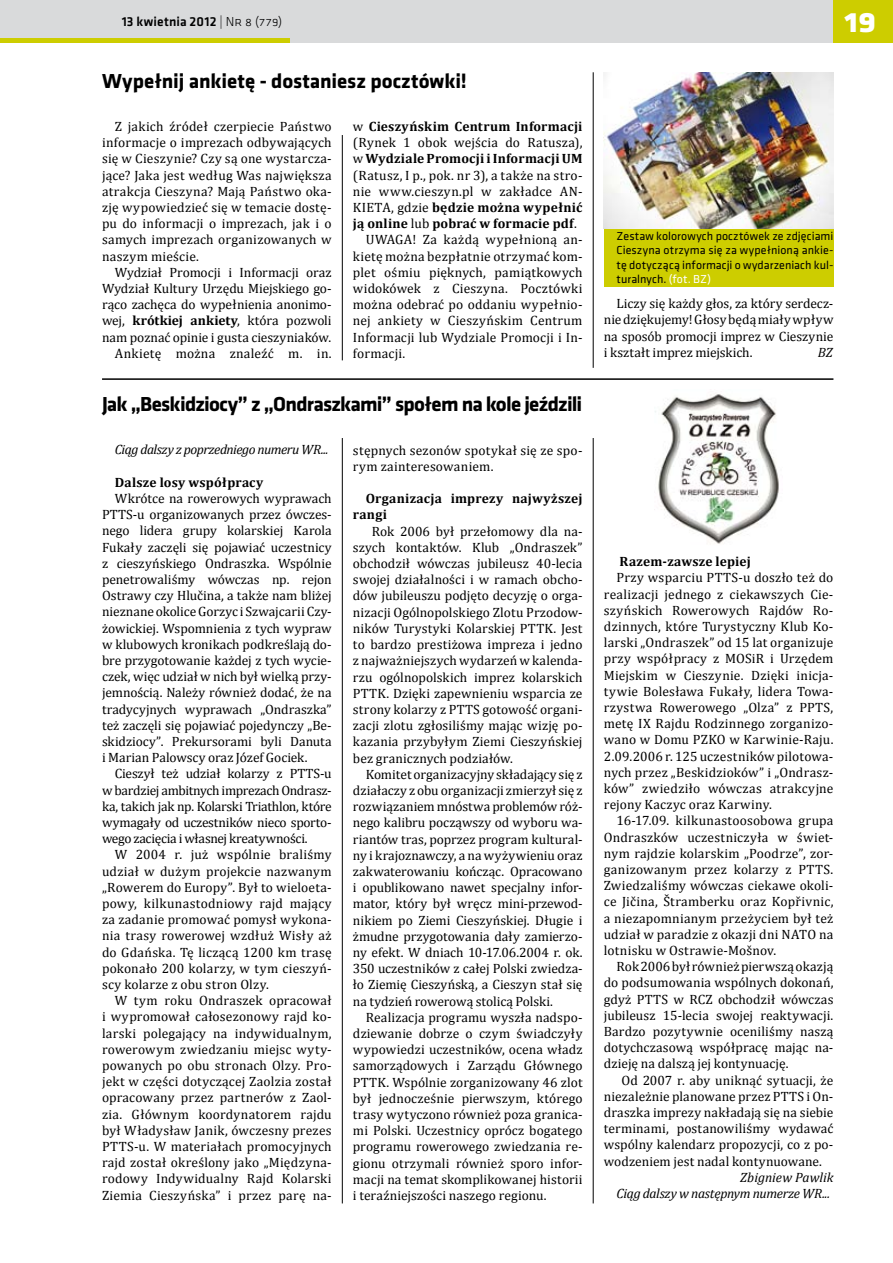
<style>
.page{position:relative;width:893px;height:1263px;background:#fff}
.page>*{position:absolute;margin:0;border:0;box-sizing:border-box;transform-origin:0 0}
.t1{font:700 36px "Klavika";color:#fff}
.t2{font:700 21px "Klavika";letter-spacing:-.025em;color:#000}
.t3{font:700 21px "Klavika";color:#000}
.t4{font:13.5px/16.2px "Cambria";letter-spacing:.005em;color:#000;text-align:justify}
.t5{font:700 13.5px/16.2px "Cambria";letter-spacing:.02em;color:#000}
.t6{font:13.5px "Cambria";letter-spacing:.025em;color:#000}
.t7{font:italic 13.5px/16.2px "Cambria";letter-spacing:-.025em;color:#000;text-align:right}
.t8{font:500 13.5px "Klavika";letter-spacing:.01em;color:#000}
.t9{font:12px/14.4px "Klavika";letter-spacing:.01em;color:#000;text-align:justify}
.s1{font-weight:300}
.s2{font-weight:400}
.s3{font-weight:700}
.s4{color:#fff}
</style>
<div class="page">
<div style="left:0;top:0;width:893px;height:43px;background:#d9dadb"></div>
<div style="left:833px;top:0;width:60px;height:43px;background:#cdcd00"></div>
<div style="left:0;top:38px;width:289px;height:5px;background:#cdcd00"></div>
<div style="left:604px;top:227px;width:229px;height:60px;background:#cdcd00"></div>
<img style="left:604px;top:72px;width:229px;height:156px">
<hr style="left:102px;top:378px;width:731px;height:2px;background:#000">
<hr style="left:342px;top:135px;width:1px;height:225px;background:#000">
<hr style="left:593px;top:72px;width:1px;height:296px;background:#000">
<img style="left:655px;top:394px;width:124px;height:150px">
<hr style="left:342px;top:438px;width:1px;height:765px;background:#000">
<hr style="left:593px;top:438px;width:1px;height:765px;background:#000">
<p class="t8" style="left:122px;top:13px;width:162px">13 kwietnia 2012 <span class="s1">| Nr 8 (779)</span></p>
<h1 class="t1" style="left:844px;top:-6px;width:30px">19</h1>
<h2 class="t3" style="left:102px;top:66px;width:366px">Wypełnij ankietę - dostaniesz pocztówki!</h2>
<p class="t5" style="left:353px;top:118px;width:231px"><span class="s2">w</span> Cieszyńskim Centrum Informacji</p>
<p class="t4" style="left:353px;top:134px;width:231px">(Rynek 1 obok wejścia do Ratusza),</p>
<p class="t5" style="left:353px;top:150px;width:231px"><span class="s2">w</span> Wydziale Promocji i Informacji UM</p>
<p class="t6" style="left:353px;top:167px;width:231px">(Ratusz, I p., pok. nr 3), a także na stro-</p>
<p class="t6" style="left:353px;top:183px;width:231px">nie www.cieszyn.pl w zakładce AN-</p>
<p class="t5" style="left:353px;top:199px;width:231px"><span class="s2">KIETA, gdzie</span> będzie można wypełnić</p>
<p class="t5" style="left:353px;top:215px;width:225px">ją online <span class="s2">lub</span> pobrać w formacie pdf<span class="s2">.</span></p>
<p class="t6" style="left:366px;top:232px;width:218px">UWAGA! Za każdą wypełnioną an-</p>
<p class="t4" style="left:353px;top:248px;width:231px">kietę można bezpłatnie otrzymać kom-</p>
<p class="t4" style="left:353px;top:264px;width:231px">plet ośmiu pięknych, pamiątkowych</p>
<p class="t4" style="left:353px;top:280px;width:231px">widokówek z Cieszyna. Pocztówki</p>
<p class="t4" style="left:353px;top:296px;width:231px">można odebrać po oddaniu wypełnio-</p>
<p class="t4" style="left:353px;top:313px;width:231px">nej ankiety w Cieszyńskim Centrum</p>
<p class="t4" style="left:353px;top:329px;width:231px">Informacji lub Wydziale Promocji i In-</p>
<p class="t4" style="left:353px;top:345px;width:54px">formacji.</p>
<p class="t4" style="left:102px;top:118px;width:231px;text-indent:13px">Z jakich źródeł czerpiecie Państwo informacje o imprezach odbywających się w Cieszynie? Czy są one wystarcza&shy;jące? Jaka jest według Was największa atrakcja Cieszyna? Mają Państwo oka&shy;zję wypowiedzieć się w temacie dostę&shy;pu do informacji o imprezach, jak i o samych imprezach organizowanych w naszym mieście.</p>
<p class="t4" style="left:102px;top:264px;width:231px;text-align:right">Wydział Promocji i Informacji oraz Wydział Kultury Urzędu Miejskiego go&shy;rąco zachęca do wypełnienia anonimo&shy;wej, <span class="s3">krótkiej ankiety</span>, która pozwoli nam poznać opinie i gusta cieszyniaków.<br>Ankietę można znaleźć m. in.</p>
<h2 class="t2" style="left:102px;top:389px;width:482px">Jak „Beskidziocy” z „Ondraszkami” społem na kole jeździli</h2>
<p class="t7" style="left:115px;top:441px;width:215px">Ciąg dalszy z poprzedniego numeru WR...</p>
<p class="t5" style="left:115px;top:474px;width:150px">Dalsze losy współpracy</p>
<p class="t4" style="left:102px;top:490px;width:231px;text-indent:13px">Wkrótce na rowerowych wyprawach PTTS-u organizowanych przez ówczes&shy;nego lidera grupy kolarskiej Karola Fukały zaczęli się pojawiać uczestnicy z cieszyńskiego Ondraszka. Wspólnie penetrowaliśmy wówczas np. rejon Ostrawy czy Hlučina, a także nam bliżej nieznane okolice Gorzyc i Szwajcarii Czy&shy;żowickiej. Wspomnienia z tych wypraw w klubowych kronikach podkreślają do&shy;bre przygotowanie każdej z tych wycie&shy;czek, więc udział w nich był wielką przy&shy;jemnością. Należy również dodać, że na tradycyjnych wyprawach „Ondraszka” też zaczęli się pojawiać pojedynczy „Be&shy;skidziocy”. Prekursorami byli Danuta i Marian Palowscy oraz Józef Gociek.</p>
<p class="t4" style="left:102px;top:766px;width:231px;text-indent:13px">Cieszył też udział kolarzy z PTTS-u w bardziej ambitnych imprezach Ondrasz&shy;ka, takich jak np. Kolarski Triathlon, które wymagały od uczestników nieco sporto&shy;wego zacięcia i własnej kreatywności.</p>
<p class="t4" style="left:102px;top:847px;width:231px;text-indent:13px">W 2004 r. już wspólnie braliśmy udział w dużym projekcie nazwanym „Rowerem do Europy”. Był to wieloeta&shy;powy, kilkunastodniowy rajd mający za zadanie promować pomysł wykona&shy;nia trasy rowerowej wzdłuż Wisły aż do Gdańska. Tę liczącą 1200 km trasę pokonało 200 kolarzy, w tym cieszyń&shy;scy kolarze z obu stron Olzy.</p>
<p class="t4" style="left:102px;top:992px;width:231px;text-indent:13px">W tym roku Ondraszek opracował i wypromował całosezonowy rajd ko&shy;larski polegający na indywidualnym, rowerowym zwiedzaniu miejsc wyty&shy;powanych po obu stronach Olzy. Pro&shy;jekt w części dotyczącej Zaolzia został opracowany przez partnerów z Zaol&shy;zia. Głównym koordynatorem rajdu był Władysław Janik, ówczesny prezes PTTS-u. W materiałach promocyjnych rajd został określony jako „Międzyna&shy;rodowy Indywidualny Rajd Kolarski Ziemia Cieszyńska” i przez parę na-</p>
<p class="t4" style="left:353px;top:442px;width:231px">stępnych sezonów spotykał się ze spo&shy;rym zainteresowaniem.</p>
<p class="t5" style="left:353px;top:490px;width:231px;text-indent:13px">Organizacja imprezy najwyższej rangi</p>
<p class="t4" style="left:353px;top:523px;width:231px;text-indent:19px">Rok 2006 był przełomowy dla na&shy;szych kontaktów. Klub „Ondraszek” obchodził wówczas jubileusz 40-lecia swojej działalności i w ramach obcho&shy;dów jubileuszu podjęto decyzję o orga&shy;nizacji Ogólnopolskiego Zlotu Przodow&shy;ników Turystyki Kolarskiej PTTK. Jest to bardzo prestiżowa impreza i jedno z najważniejszych wydarzeń w kalenda&shy;rzu ogólnopolskich imprez kolarskich PTTK. Dzięki zapewnieniu wsparcia ze strony kolarzy z PTTS gotowość organi&shy;zacji zlotu zgłosiliśmy mając wizję po&shy;kazania przybyłym Ziemi Cieszyńskiej bez granicznych podziałów.</p>
<p class="t4" style="left:353px;top:766px;width:231px;text-indent:13px">Komitet organizacyjny składający się z działaczy z obu organizacji zmierzył się z rozwiązaniem mnóstwa problemów róż&shy;nego kalibru począwszy od wyboru wa&shy;riantów tras, poprzez program kultural&shy;ny i krajoznawczy, a na wyżywieniu oraz zakwaterowaniu kończąc. Opracowano i opublikowano nawet specjalny infor&shy;mator, który był wręcz mini-przewod&shy;nikiem po Ziemi Cieszyńskiej. Długie i żmudne przygotowania dały zamierzo&shy;ny efekt. W dniach 10-17.06.2004 r. ok.<br>350 uczestników z całej Polski zwiedza&shy;ło Ziemię Cieszyńską, a Cieszyn stał się na tydzień rowerową stolicą Polski.</p>
<p class="t4" style="left:353px;top:1009px;width:231px;text-indent:13px">Realizacja programu wyszła nadspo&shy;dziewanie dobrze o czym świadczyły wypowiedzi uczestników, ocena władz samorządowych i Zarządu Głównego PTTK. Wspólnie zorganizowany 46 zlot był jednocześnie pierwszym, którego trasy wytyczono również poza granica&shy;mi Polski. Uczestnicy oprócz bogatego programu rowerowego zwiedzania re&shy;gionu otrzymali również sporo infor&shy;macji na temat skomplikowanej historii i teraźniejszości naszego regionu.</p>
<p class="t9" style="left:617px;top:228px;width:218px">Zestaw kolorowych pocztówek ze zdjęciami Cieszyna otrzyma się za wypełnioną ankie&shy;tę dotyczącą informacji o wydarzeniach kul&shy;turalnych. <span class="s4">(fot. BZ)</span></p>
<p class="t4" style="left:604px;top:295px;width:231px;text-indent:13px">Liczy się każdy głos, za który serdecz&shy;nie dziękujemy! Głosy będą miały wpływ na sposób promocji imprez w Cieszynie i kształt imprez miejskich.</p>
<p class="t7" style="left:818px;top:344px;width:17px">BZ</p>
<p class="t5" style="left:620px;top:553px;width:133px">Razem-zawsze lepiej</p>
<p class="t4" style="left:604px;top:570px;width:231px;text-indent:13px">Przy wsparciu PTTS-u doszło też do realizacji jednego z ciekawszych Cie&shy;szyńskich Rowerowych Rajdów Ro&shy;dzinnych, które Turystyczny Klub Ko&shy;larski „Ondraszek” od 15 lat organizuje przy współpracy z MOSiR i Urzędem Miejskim w Cieszynie. Dzięki inicja&shy;tywie Bolesława Fukały, lidera Towa&shy;rzystwa Rowerowego „Olza” z PPTS, metę IX Rajdu Rodzinnego zorganizo&shy;wano w Domu PZKO w Karwinie-Raju.<br>2.09.2006 r. 125 uczestników pilotowa&shy;nych przez „Beskidzioków” i „Ondrasz&shy;ków” zwiedziło wówczas atrakcyjne rejony Kaczyc oraz Karwiny.</p>
<p class="t4" style="left:604px;top:813px;width:231px;text-indent:13px">16-17.09. kilkunastoosobowa grupa Ondraszków uczestniczyła w świet&shy;nym rajdzie kolarskim „Poodrze”, zor&shy;ganizowanym przez kolarzy z PTTS.<br>Zwiedzaliśmy wówczas ciekawe okoli&shy;ce Jičina, Štramberku oraz Kopřivnic, a niezapomnianym przeżyciem był też udział w paradzie z okazji dni NATO na lotnisku w Ostrawie-Mošnov.</p>
<p class="t4" style="left:604px;top:958px;width:231px;text-indent:13px">Rok 2006 był również pierwszą okazją do podsumowania wspólnych dokonań, gdyż PTTS w RCZ obchodził wówczas jubileusz 15-lecia swojej reaktywacji.<br>Bardzo pozytywnie oceniliśmy naszą dotychczasową współpracę mając na&shy;dzieję na dalszą jej kontynuację.</p>
<p class="t4" style="left:604px;top:1072px;width:231px;text-indent:18px">Od 2007 r. aby uniknąć sytuacji, że niezależnie planowane przez PTTS i On&shy;draszka imprezy nakładają się na siebie terminami, postanowiliśmy wydawać wspólny kalendarz propozycji, co z po&shy;wodzeniem jest nadal kontynuowane.</p>
<p class="t7" style="left:617px;top:1169px;width:218px">Zbigniew Pawlik<br>Ciąg dalszy w następnym numerze WR...</p>
</div>
